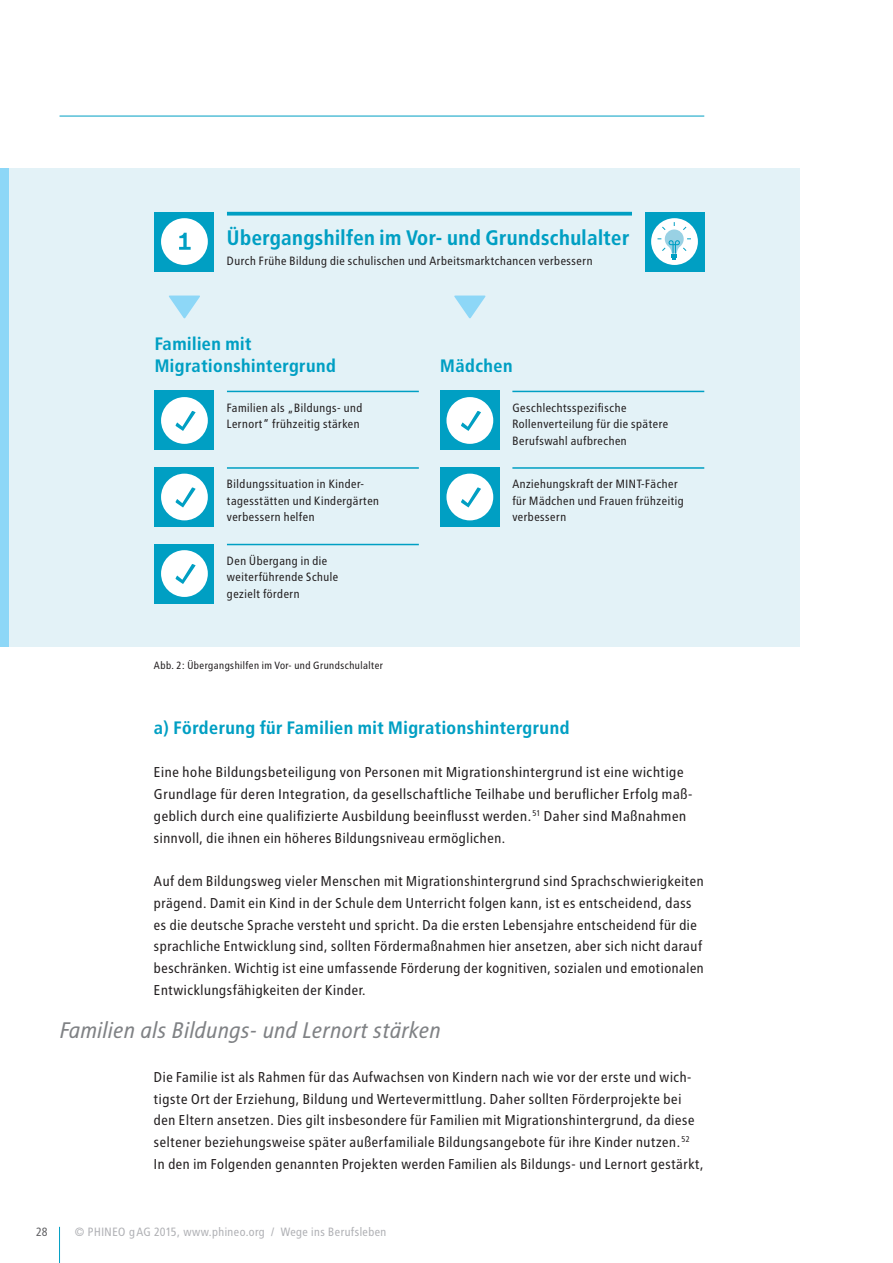
<style>
.page{position:relative;width:893px;height:1263px;background:#fff}
.page>*{position:absolute;margin:0;border:0;box-sizing:border-box;transform-origin:0 0}
.t1{font:italic 22.5px "Transit Print OT";letter-spacing:-.01em;color:#808285}
.t2{font:21px "Transit Print OT Bld";color:#009fc3}
.t3{font:18px/21.8px "Transit Print OT Bld";letter-spacing:.01em;color:#009fc3}
.t4{font:14.25px/21.8px "Transit Print OT";letter-spacing:.01em;color:#231f20}
.t5{font:12px/16.5px "Transit Print OT";letter-spacing:.01em;color:#231f20}
.t6{font:12px "Transit Print OT";color:#b0b1b5}
.t7{font:12px "Transit Print OT";color:#636366}
.t8{font:10.5px "Transit Print OT";letter-spacing:.01em;color:#231f20}
</style>
<div class="page">
<div style="left:0;top:168px;width:799px;height:479px;background:#e3f2f7"></div>
<div style="left:0;top:168px;width:9px;height:479px;background:#8dd7f7"></div>
<div style="left:440px;top:391px;width:60px;height:59px;background:#009fc3"></div>
<div style="left:446px;top:397px;width:47px;height:47px;background:#fff;border-radius:50%"></div>
<svg style="left:461px;top:411px;width:20px;height:20px"></svg>
<div style="left:440px;top:467px;width:60px;height:60px;background:#009fc3"></div>
<div style="left:446px;top:474px;width:47px;height:46px;background:#fff;border-radius:50%"></div>
<svg style="left:461px;top:487px;width:20px;height:20px"></svg>
<div style="left:155px;top:391px;width:59px;height:59px;background:#009fc3"></div>
<div style="left:161px;top:397px;width:47px;height:47px;background:#fff;border-radius:50%"></div>
<svg style="left:175px;top:411px;width:21px;height:20px"></svg>
<div style="left:155px;top:467px;width:59px;height:60px;background:#009fc3"></div>
<div style="left:161px;top:474px;width:47px;height:46px;background:#fff;border-radius:50%"></div>
<svg style="left:175px;top:487px;width:21px;height:20px"></svg>
<div style="left:155px;top:544px;width:59px;height:59px;background:#009fc3"></div>
<div style="left:161px;top:550px;width:47px;height:47px;background:#fff;border-radius:50%"></div>
<svg style="left:175px;top:564px;width:21px;height:20px"></svg>
<div style="left:645px;top:212px;width:59px;height:59px;background:#009fc3"></div>
<div style="left:651px;top:218px;width:47px;height:47px;background:#fff;border-radius:50%"></div>
<svg style="left:657px;top:222px;width:34px;height:37px"></svg>
<svg style="left:227px;top:212px;width:405px;height:4px;background:#18a7c8"></svg>
<hr style="left:227px;top:544px;width:192px;height:1px;background:#009fc3">
<hr style="left:227px;top:391px;width:192px;height:1px;background:#009fc3">
<hr style="left:512px;top:391px;width:192px;height:1px;background:#009fc3">
<hr style="left:227px;top:467px;width:192px;height:2px;background:#009fc3">
<hr style="left:512px;top:467px;width:192px;height:2px;background:#009fc3">
<div style="left:155px;top:212px;width:59px;height:59px;background:#009fc3"></div>
<div style="left:161px;top:218px;width:47px;height:47px;background:#fff;border-radius:50%"></div>
<svg style="left:179px;top:233px;width:12px;height:17px"></svg>
<svg style="left:169px;top:296px;width:31px;height:23px"></svg>
<svg style="left:454px;top:296px;width:32px;height:23px"></svg>
<hr style="left:60px;top:116px;width:644px;height:1px;background:#009fc3">
<hr style="left:59px;top:1227px;width:1px;height:36px;background:#009fc3">
<h2 class="t2" style="left:227px;top:225px;width:404px">Übergangshilfen im Vor- und Grundschulalter</h2>
<p class="t5" style="left:227px;top:253px;width:367px">Durch Frühe Bildung die schulischen und Arbeitsmarktchancen verbessern</p>
<p class="t3" style="left:155px;top:333px;width:183px">Familien mit<br>Migrationshintergrund</p>
<p class="t3" style="left:440px;top:354px;width:74px">Mädchen</p>
<p class="t5" style="left:227px;top:399px;width:137px">Familien als „Bildungs- und<br>Lernort“ frühzeitig stärken</p>
<p class="t5" style="left:512px;top:399px;width:158px">Geschlechtsspezifische<br>Rollenverteilung für die spätere<br>Berufswahl aufbrechen</p>
<p class="t5" style="left:227px;top:476px;width:154px">Bildungssituation in Kinder&shy;tagesstätten und Kindergärten verbessern helfen</p>
<p class="t5" style="left:512px;top:476px;width:173px">Anziehungskraft der MINT-Fächer für Mädchen und Frauen frühzeitig verbessern</p>
<p class="t5" style="left:227px;top:553px;width:113px">Den Übergang in die weiterführende Schule gezielt fördern</p>
<p class="t8" style="left:154px;top:659px;width:231px">Abb. 2: Übergangshilfen im Vor- und Grundschulalter</p>
<p class="t3" style="left:154px;top:717px;width:417px">a) Förderung für Familien mit Migrationshintergrund</p>
<p class="t4" style="left:154px;top:761px;width:541px">Eine hohe Bildungsbeteiligung von Personen mit Migrationshintergrund ist eine wichtige Grundlage für deren Integration, da gesellschaftliche Teilhabe und beruflicher Erfolg maß&shy;geblich durch eine qualifizierte Ausbildung beeinflusst werden.<sup>51</sup> Daher sind Maßnahmen sinnvoll, die ihnen ein höheres Bildungsniveau ermöglichen.</p>
<p class="t4" style="left:154px;top:870px;width:552px">Auf dem Bildungsweg vieler Menschen mit Migrationshintergrund sind Sprachschwierigkeiten prägend. Damit ein Kind in der Schule dem Unterricht folgen kann, ist es entscheidend, dass es die deutsche Sprache versteht und spricht. Da die ersten Lebensjahre entscheidend für die sprachliche Entwicklung sind, sollten Fördermaßnahmen hier ansetzen, aber sich nicht darauf beschränken. Wichtig ist eine umfassende Förderung der kognitiven, sozialen und emotionalen Entwicklungsfähigkeiten der Kinder.</p>
<h1 class="t1" style="left:60px;top:1017px;width:383px">Familien als Bildungs- und Lernort stärken</h1>
<p class="t4" style="left:154px;top:1066px;width:552px">Die Familie ist als Rahmen für das Aufwachsen von Kindern nach wie vor der erste und wich&shy;tigste Ort der Erziehung, Bildung und Wertevermittlung. Daher sollten Förderprojekte bei den Eltern ansetzen. Dies gilt insbesondere für Familien mit Migrationshintergrund, da diese seltener beziehungsweise später außerfamiliale Bildungsangebote für ihre Kinder nutzen.<sup>52<br></sup>In den im Folgenden genannten Projekten werden Familien als Bildungs- und Lernort gestärkt,</p>
<p class="t7" style="left:36px;top:1225px;width:14px">28</p>
<p class="t6" style="left:75px;top:1225px;width:313px">© PHINEO gAG 2015, www.phineo.org / Wege ins Berufsleben</p>
</div>
